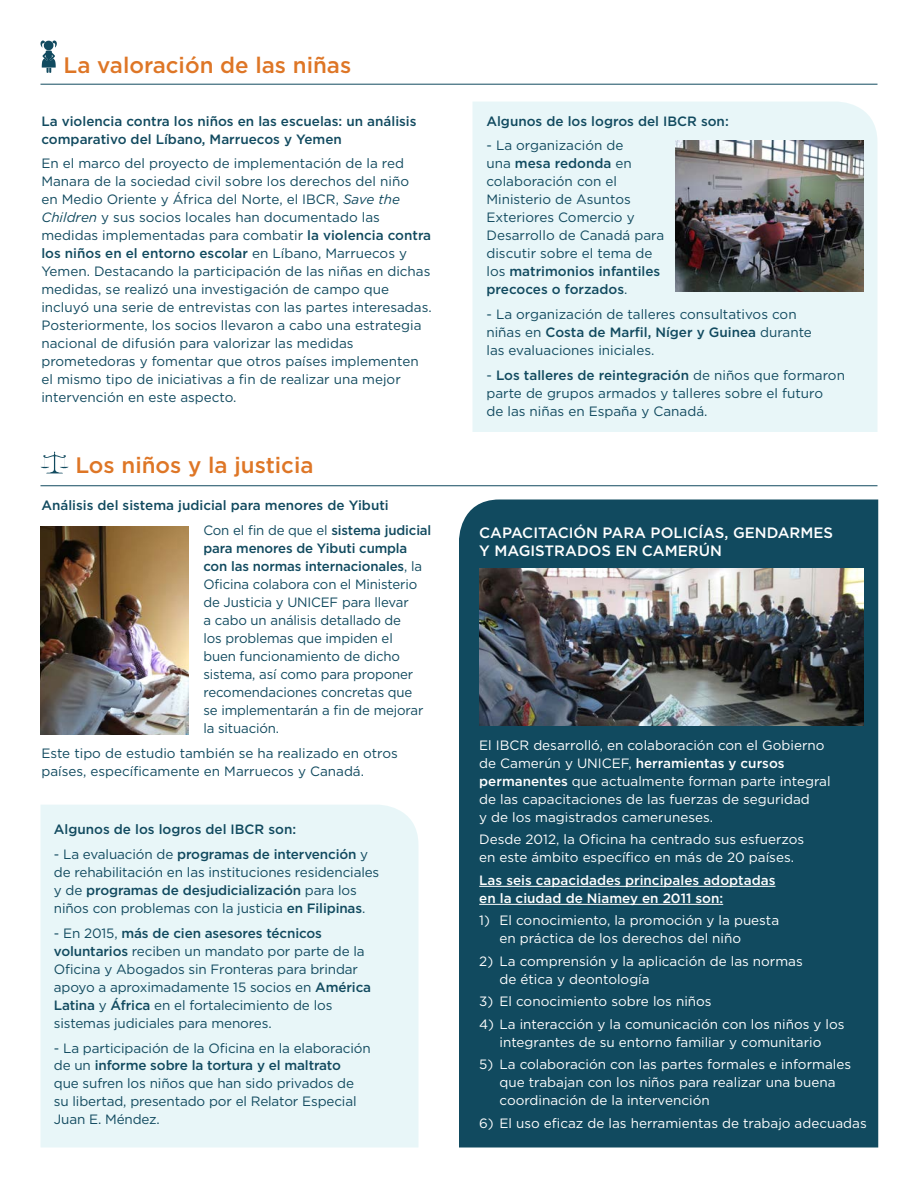
<style>
.page{position:relative;width:918px;height:1188px;background:#fff}
.page>*{position:absolute;margin:0;border:0;box-sizing:border-box;transform-origin:0 0}
.t1{font:500 22.35px "Gotham";color:#de7626}
.t2{font:500 15px/18px "Gotham";color:#fff}
.t3{font:13.5px/18px "Gotham";color:#114a5f}
.t4{font:13.5px/18px "Gotham";color:#fff}
.t5{font:500 13.5px/18px "Gotham";color:#114a5f}
.t6{font:500 13.5px/18px "Gotham";color:#fff}
.s1{font-style:italic}
.s2{font-weight:500}
.s3{font-weight:400}
</style>
<div class="page">
<div style="left:472px;top:102px;width:406px;height:330px;background:#e8f6f8"></div>
<svg style="left:40px;top:40px;width:17px;height:33px"></svg>
<img style="left:675px;top:141px;width:189px;height:150px">
<hr style="left:40px;top:84px;width:838px;height:1px;background:#114a5f">
<svg style="left:40px;top:451px;width:29px;height:22px"></svg>
<hr style="left:40px;top:485px;width:838px;height:1px;background:#114a5f">
<img style="left:41px;top:526px;width:148px;height:208px">
<div style="left:40px;top:805px;width:378px;height:343px;background:#e8f6f8"></div>
<div style="left:459px;top:500px;width:419px;height:648px;background:#114a5f"></div>
<hr style="left:479px;top:886px;width:297px;height:1px;background:#fff">
<hr style="left:479px;top:904px;width:244px;height:1px;background:#fff">
<img style="left:479px;top:569px;width:385px;height:156px">
<h1 class="t1" style="left:64px;top:50px;width:289px">La valoración de las niñas</h1>
<p class="t5" style="left:41px;top:112px;width:377px">La violencia contra los niños en las escuelas: un análisis comparativo del Líbano, Marruecos y Yemen</p>
<p class="t3" style="left:41px;top:154px;width:392px">En el marco del proyecto de implementación de la red Manara de la sociedad civil sobre los derechos del niño<br>en Medio Oriente y África del Norte, el IBCR, <span class="s1">Save the Children</span> y sus socios locales han documentado las medidas implementadas para combatir <span class="s2">la violencia contra los niños en el entorno escolar</span> en Líbano, Marruecos y Yemen. Destacando la participación de las niñas en dichas medidas, se realizó una investigación de campo que incluyó una serie de entrevistas con las partes interesadas.<br>Posteriormente, los socios llevaron a cabo una estrategia nacional de difusión para valorizar las medidas prometedoras y fomentar que otros países implementen el mismo tipo de iniciativas a fin de realizar una mejor intervención en este aspecto.</p>
<h1 class="t1" style="left:75px;top:451px;width:240px">Los niños y la justicia</h1>
<p class="t5" style="left:203px;top:493px;width:229px;line-height:24.8px;text-indent:-162px">Análisis del sistema judicial para menores de Yibuti<br><span class="s3">Con el fin de que el</span> sistema judicial</p>
<p class="t3" style="left:203px;top:539px;width:221px"><span class="s2">para menores de Yibuti cumpla con las normas internacionales</span>, la<br>Oficina colabora con el Ministerio de Justicia y UNICEF para llevar<br>a cabo un análisis detallado de<br>los problemas que impiden el buen funcionamiento de dicho sistema, así como para proponer recomendaciones concretas que se implementarán a fin de mejorar la situación.</p>
<p class="t3" style="left:41px;top:744px;width:358px">Este tipo de estudio también se ha realizado en otros países, específicamente en Marruecos y Canadá.</p>
<p class="t5" style="left:54px;top:820px;width:244px">Algunos de los logros del IBCR son:</p>
<p class="t3" style="left:54px;top:845px;width:327px">- La evaluación de <span class="s2">programas de intervención</span> y de rehabilitación en las instituciones residenciales y de <span class="s2">programas de desjudicialización</span> para los niños con problemas con la justicia <span class="s2">en Filipinas</span>.</p>
<p class="t3" style="left:54px;top:924px;width:319px">- En 2015, <span class="s2">más de cien asesores técnicos voluntarios</span> reciben un mandato por parte de la Oficina y Abogados sin Fronteras para brindar apoyo a aproximadamente 15 socios en <span class="s2">América Latina</span> y <span class="s2">África</span> en el fortalecimiento de los sistemas judiciales para menores.</p>
<p class="t3" style="left:54px;top:1038px;width:318px">- La participación de la Oficina en la elaboración de un <span class="s2">informe sobre la tortura y el maltrato<br></span>que sufren los niños que han sido privados de su libertad, presentado por el Relator Especial Juan E. Méndez.</p>
<p class="t5" style="left:486px;top:112px;width:244px">Algunos de los logros del IBCR son:</p>
<p class="t3" style="left:486px;top:136px;width:179px">- La organización de<br>una <span class="s2">mesa redonda</span> en colaboración con el<br>Ministerio de Asuntos<br>Exteriores Comercio y<br>Desarrollo de Canadá para discutir sobre el tema de los <span class="s2">matrimonios infantiles precoces o forzados</span>.</p>
<p class="t3" style="left:486px;top:305px;width:327px">- La organización de talleres consultativos con niñas en <span class="s2">Costa de Marfil, Níger y Guinea</span> durante las evaluaciones iniciales.</p>
<p class="t3" style="left:486px;top:366px;width:360px">- <span class="s2">Los talleres de reintegración</span> de niños que formaron parte de grupos armados y talleres sobre el futuro<br>de las niñas en España y Canadá.</p>
<p class="t2" style="left:479px;top:524px;width:355px">CAPACITACIÓN PARA POLICÍAS, GENDARMES<br>Y MAGISTRADOS EN CAMERÚN</p>
<p class="t4" style="left:479px;top:736px;width:353px">El IBCR desarrolló, en colaboración con el Gobierno de Camerún y UNICEF, <span class="s2">herramientas y cursos permanentes</span> que actualmente forman parte integral de las capacitaciones de las fuerzas de seguridad<br>y de los magistrados cameruneses.</p>
<p class="t4" style="left:479px;top:830px;width:327px">Desde 2012, la Oficina ha centrado sus esfuerzos en este ámbito específico en más de 20 países.</p>
<p class="t6" style="left:479px;top:871px;width:298px">Las seis capacidades principales adoptadas en la ciudad de Niamey en 2011 son:</p>
<p class="t4" style="left:500px;top:911px;width:281px;text-indent:-20px">1) El conocimiento, la promoción y la puesta en práctica de los derechos del niño</p>
<p class="t4" style="left:500px;top:952px;width:305px;text-indent:-20px">2) La comprensión y la aplicación de las normas de ética y deontología</p>
<p class="t4" style="left:479px;top:992px;width:234px">3) El conocimiento sobre los niños</p>
<p class="t4" style="left:479px;top:1015px;width:367px;text-align:center">4) La interacción y la comunicación con los niños y los integrantes de su entorno familiar y comunitario</p>
<p class="t4" style="left:500px;top:1055px;width:353px;text-indent:-20px">5) La colaboración con las partes formales e informales que trabajan con los niños para realizar una buena coordinación de la intervención</p>
<p class="t4" style="left:479px;top:1114px;width:389px">6) El uso eficaz de las herramientas de trabajo adecuadas</p>
</div>
